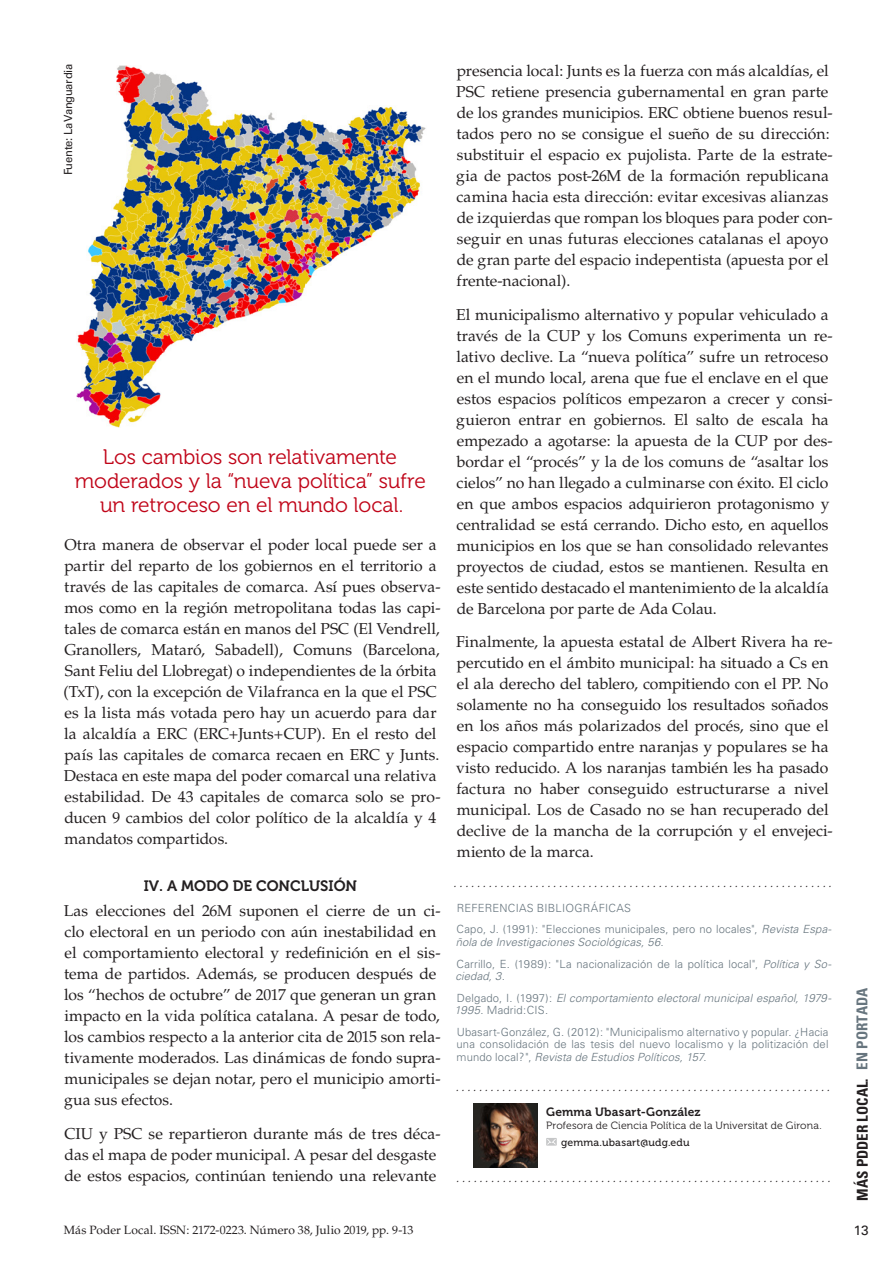
<style>
.page{position:relative;width:893px;height:1263px;background:#fff}
.page>*{position:absolute;margin:0;border:0;box-sizing:border-box;transform-origin:0 0}
.Resaltado_16pt{font:21px/24px "Museo 300";letter-spacing:-.01em;color:#c00418;text-align:center}
.t1{font:15.75px/21px "Palatino";letter-spacing:-.005em;color:#231f20}
.Titulo_2{font:15px "Museo 700";color:#231f20}
.t2{font:700 condensed 15px "Univers";color:#231f20}
.t3{font:700 condensed 15px "Univers";color:#67757e}
.SEPARADOR{font:italic 300 13.5px "Palatino";color:#231f20}
.t4{font:13.5px "Univers";color:#231f20}
.t5{font:12px "Palatino";letter-spacing:.005em;color:#231f20}
.caja_autor{font:12px "Museo 700";letter-spacing:.02em;color:#231f20}
.BIBLIOGRAFIA{font:300 11.25px/12.8px "Univers";letter-spacing:.015em;color:#67757e}
.BIBLIOGRAFIA-2{font:italic 300 11.25px/12.8px "Univers";letter-spacing:.01em;color:#67757e}
.pie_de_imagen{font:11.25px "Univers";letter-spacing:-.025em;color:#231f20}
.caja_autor-2{font:10.5px "Museo 300";letter-spacing:.015em;color:#231f20}
.caja_autor-3{font:10.5px "Museo 500";letter-spacing:.015em;color:#231f20}
.s1{font-style:italic}
.s2{font-style:normal}
</style>
<div class="page">
<svg style="left:546px;top:1138px;width:11px;height:8px"></svg>
<img style="left:474px;top:1103px;width:64px;height:64px">
<img style="left:77px;top:66px;width:349px;height:361px">
<p class="pie_de_imagen" style="left:62px;top:175px;width:113px;rotate:-90deg">Fuente: La Vanguardia</p>
<p class="Resaltado_16pt" style="left:75px;top:446px;width:353px">Los cambios son relativamente moderados y la “nueva política” sufre un retroceso en el mundo local.</p>
<p class="t1" style="left:64px;top:535px;width:378px">Otra manera de observar el poder local puede ser a partir del reparto de los gobiernos en el territorio a través de las capitales de comarca. Así pues observa&shy;mos como en la región metropolitana todas las capi&shy;tales de comarca están en manos del PSC (El Vendrell, Granollers, Mataró, Sabadell), Comuns (Barcelona, Sant Feliu del Llobregat) o independientes de la órbita (TxT), con la excepción de Vilafranca en la que el PSC es la lista más votada pero hay un acuerdo para dar la alcaldía a ERC (ERC+Junts+CUP). En el resto del país las capitales de comarca recaen en ERC y Junts.<br>Destaca en este mapa del poder comarcal una relativa estabilidad. De 43 capitales de comarca solo se pro&shy;ducen 9 cambios del color político de la alcaldía y 4 mandatos compartidos.</p>
<p class="Titulo_2" style="left:144px;top:877px;width:215px">IV. A MODO DE CONCLUSIÓN</p>
<p class="t1" style="left:64px;top:901px;width:378px">Las elecciones del 26M suponen el cierre de un ci&shy;clo electoral en un periodo con aún inestabilidad en el comportamiento electoral y redefinición en el sis&shy;tema de partidos. Además, se producen después de los “hechos de octubre” de 2017 que generan un gran impacto en la vida política catalana. A pesar de todo, los cambios respecto a la anterior cita de 2015 son rela&shy;tivamente moderados. Las dinámicas de fondo supra&shy;municipales se dejan notar, pero el municipio amorti&shy;gua sus efectos.</p>
<p class="t1" style="left:64px;top:1123px;width:378px">CIU y PSC se repartieron durante más de tres déca&shy;das el mapa de poder municipal. A pesar del desgaste de estos espacios, continúan teniendo una relevante</p>
<p class="t1" style="left:456px;top:60px;width:378px">presencia local: Junts es la fuerza con más alcaldías, el PSC retiene presencia gubernamental en gran parte de los grandes municipios. ERC obtiene buenos resul&shy;tados pero no se consigue el sueño de su dirección: substituir el espacio ex pujolista. Parte de la estrate&shy;gia de pactos post-26M de la formación republicana camina hacia esta dirección: evitar excesivas alianzas de izquierdas que rompan los bloques para poder con&shy;seguir en unas futuras elecciones catalanas el apoyo de gran parte del espacio indepentista (apuesta por el frente-nacional).</p>
<p class="t1" style="left:456px;top:304px;width:378px">El municipalismo alternativo y popular vehiculado a través de la CUP y los Comuns experimenta un re&shy;lativo declive. La “nueva política” sufre un retroceso en el mundo local, arena que fue el enclave en el que estos espacios políticos empezaron a crecer y consi&shy;guieron entrar en gobiernos. El salto de escala ha empezado a agotarse: la apuesta de la CUP por des&shy;bordar el “procés” y la de los comuns de “asaltar los cielos” no han llegado a culminarse con éxito. El ciclo en que ambos espacios adquirieron protagonismo y centralidad se está cerrando. Dicho esto, en aquellos municipios en los que se han consolidado relevantes proyectos de ciudad, estos se mantienen. Resulta en este sentido destacado el mantenimiento de la alcaldía de Barcelona por parte de Ada Colau.</p>
<p class="t1" style="left:456px;top:632px;width:378px">Finalmente, la apuesta estatal de Albert Rivera ha re&shy;percutido en el ámbito municipal: ha situado a Cs en el ala derecho del tablero, compitiendo con el PP. No solamente no ha conseguido los resultados soñados en los años más polarizados del procés, sino que el espacio compartido entre naranjas y populares se ha visto reducido. A los naranjas también les ha pasado factura no haber conseguido estructurarse a nivel municipal. Los de Casado no se han recuperado del declive de la mancha de la corrupción y el envejeci&shy;miento de la marca.</p>
<p class="SEPARADOR" style="left:454px;top:874px;width:380px">. . . . . . . . . . . . . . . . . . . . . . . . . . . . . . . . . . . . . . . . . . . . . . . . . . . . . . . . . . . . . . . . .</p>
<p class="BIBLIOGRAFIA" style="left:457px;top:902px;width:176px">REFERENCIAS BIBLIOGRÁFICAS</p>
<p class="BIBLIOGRAFIA" style="left:456px;top:923px;width:377px">Capo, J. (1991): "Elecciones municipales, pero no locales", <span class="s1">Revista Espa&shy;ñola de Investigaciones Sociológicas, 56.</span></p>
<p class="BIBLIOGRAFIA" style="left:455px;top:957px;width:377px">Carrillo, E. (1989): "La nacionalización de la política local", <span class="s1">Política y So&shy;ciedad, 3.</span></p>
<p class="BIBLIOGRAFIA-2" style="left:454px;top:991px;width:378px"><span class="s2">Delgado, I. (1997):</span> El comportamiento electoral municipal español, 1979-<br>1995<span class="s2">. Madrid:CIS.</span></p>
<p class="BIBLIOGRAFIA" style="left:457px;top:1025px;width:373px;text-align:justify">Ubasart-González, G. (2012): "Municipalismo alternativo y popular. ¿Hacia una consolidación de las tesis del nuevo localismo y la politización del mundo local?", <span class="s1">Revista de Estudios Políticos, 157</span>.</p>
<p class="SEPARADOR" style="left:456px;top:1079px;width:376px">. . . . . . . . . . . . . . . . . . . . . . . . . . . . . . . . . . . . . . . . . . . . . . . . . . . . . . . . . . . . . . . . .</p>
<p class="caja_autor" style="left:546px;top:1105px;width:156px">Gemma Ubasart-González</p>
<p class="caja_autor-2" style="left:546px;top:1120px;width:277px">Profesora de Ciencia Política de la Universitat de Girona.</p>
<p class="caja_autor-3" style="left:561px;top:1136px;width:130px">gemma.ubasart@udg.edu</p>
<p class="SEPARADOR" style="left:457px;top:1170px;width:376px">. . . . . . . . . . . . . . . . . . . . . . . . . . . . . . . . . . . . . . . . . . . . . . . . . . . . . . . . . . . . . . . . .</p>
<p class="t5" style="left:64px;top:1223px;width:351px">Más Poder Local. ISSN: 2172-0223. Número 38, Julio 2019, pp. 9-13</p>
<p class="t3" style="left:853px;top:1069px;width:83px;rotate:-90deg">EN PORTADA</p>
<p class="t2" style="left:853px;top:1201px;width:124px;rotate:-90deg">MÁS PDDER LOCAL.</p>
<p class="t4" style="left:854px;top:1222px;width:16px">13</p>
</div>
